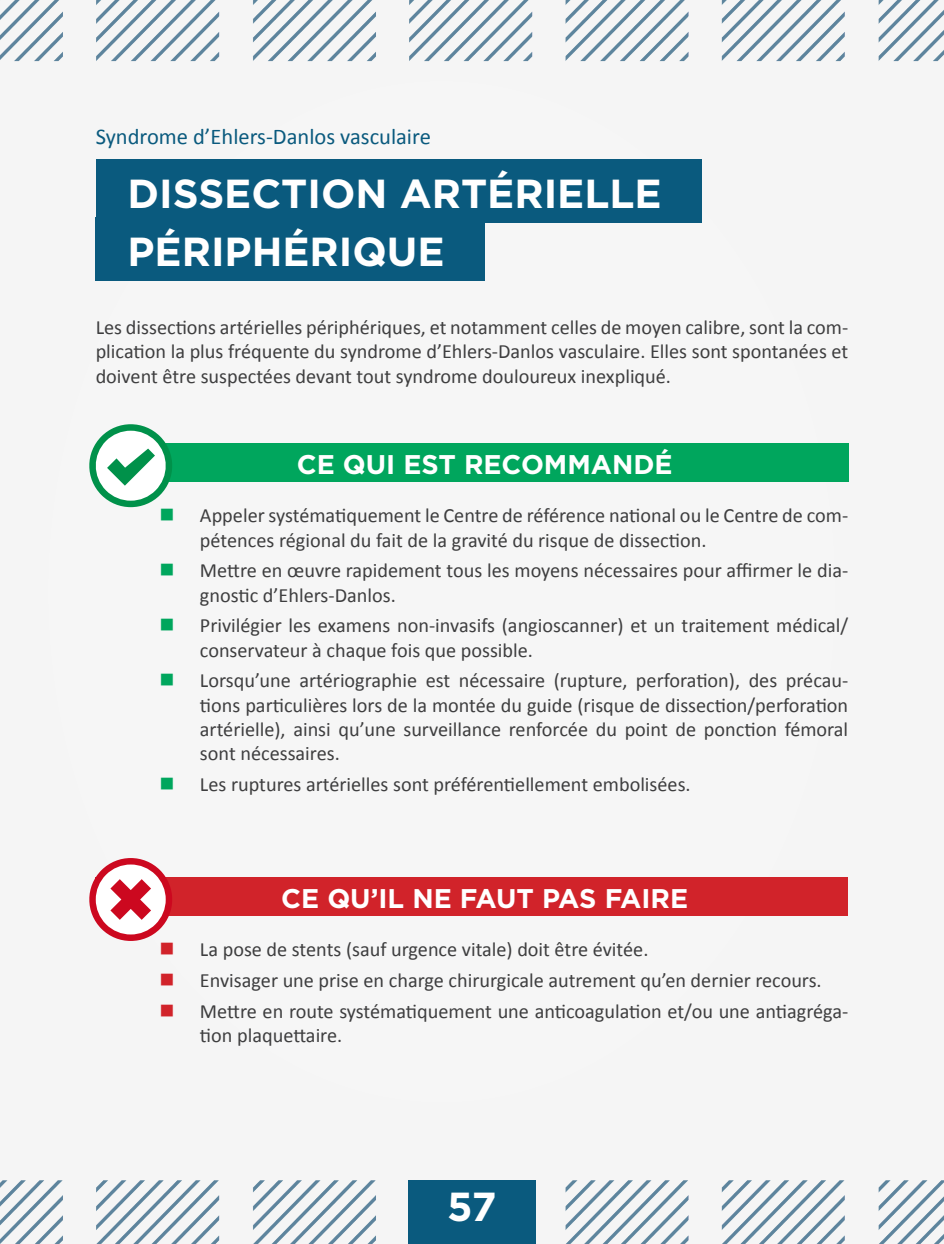
<style>
.page{position:relative;width:944px;height:1244px;background:#fff}
.page>*{position:absolute;margin:0;border:0;box-sizing:border-box;transform-origin:0 0}
.t1{font:700 40.5px "Gotham";color:#fff}
.t2{font:700 27px "Gotham";color:#fff}
.t3{font:22.5px "Calibri";color:#0a5a7e}
.t4{font:20.25px/24.3px "Calibri";color:#3e3e3f}
</style>
<div class="page">
<div style="left:96px;top:159px;width:606px;height:64px;background:#0a5a7e"></div>
<div style="left:96px;top:217px;width:389px;height:64px;background:#0a5a7e"></div>
<div style="left:96px;top:877px;width:752px;height:38px;background:#d1232a"></div>
<div style="left:96px;top:443px;width:752px;height:39px;background:#00a65d"></div>
<img style="left:0;top:0;width:944px;height:62px">
<img style="left:0;top:1180px;width:944px;height:64px">
<div style="left:408px;top:1180px;width:128px;height:64px;background:#0a5a7e"></div>
<svg style="left:89px;top:858px;width:87px;height:83px"></svg>
<svg style="left:89px;top:424px;width:83px;height:84px"></svg>
<p class="t3" style="left:96px;top:123px;width:337px">Syndrome d’Ehlers-Danlos vasculaire</p>
<p class="t1" style="left:128px;top:171px;width:536px">DISSECTION ARTÉRIELLE</p>
<p class="t1" style="left:128px;top:228px;width:319px">PÉRIPHÉRIQUE</p>
<p class="t4" style="left:96px;top:315px;width:754px;text-align:justify">Les dissections artérielles périphériques, et notamment celles de moyen calibre, sont la com&shy;plication la plus fréquente du syndrome d’Ehlers-Danlos vasculaire. Elles sont spontanées et doivent être suspectées devant tout syndrome douloureux inexpliqué.</p>
<p class="t2" style="left:297px;top:449px;width:377px">CE QUI EST RECOMMANDÉ</p>
<p class="t4" style="left:200px;top:503px;width:650px">Appeler systématiquement le Centre de référence national ou le Centre de com&shy;pétences régional du fait de la gravité du risque de dissection.</p>
<p class="t4" style="left:200px;top:558px;width:650px">Mettre en œuvre rapidement tous les moyens nécessaires pour affirmer le dia&shy;gnostic d’Ehlers-Danlos.</p>
<p class="t4" style="left:200px;top:613px;width:650px">Privilégier les examens non-invasifs (angioscanner) et un traitement médical/ conservateur à chaque fois que possible.</p>
<p class="t4" style="left:200px;top:668px;width:650px;text-align:justify">Lorsqu’une artériographie est nécessaire (rupture, perforation), des précau&shy;tions particulières lors de la montée du guide (risque de dissection/perforation artérielle), ainsi qu’une surveillance renforcée du point de ponction fémoral sont nécessaires.</p>
<p class="t4" style="left:200px;top:772px;width:492px">Les ruptures artérielles sont préférentiellement embolisées.</p>
<p class="t2" style="left:281px;top:882px;width:408px">CE QU’IL NE FAUT PAS FAIRE</p>
<p class="t4" style="left:200px;top:937px;width:450px">La pose de stents (sauf urgence vitale) doit être évitée.</p>
<p class="t4" style="left:200px;top:968px;width:623px">Envisager une prise en charge chirurgicale autrement qu’en dernier recours.</p>
<p class="t4" style="left:200px;top:998px;width:650px">Mettre en route systématiquement une anticoagulation et/ou une antiagréga&shy;tion plaquettaire.</p>
<p class="t1" style="left:447px;top:1183px;width:51px">57</p>
</div>
